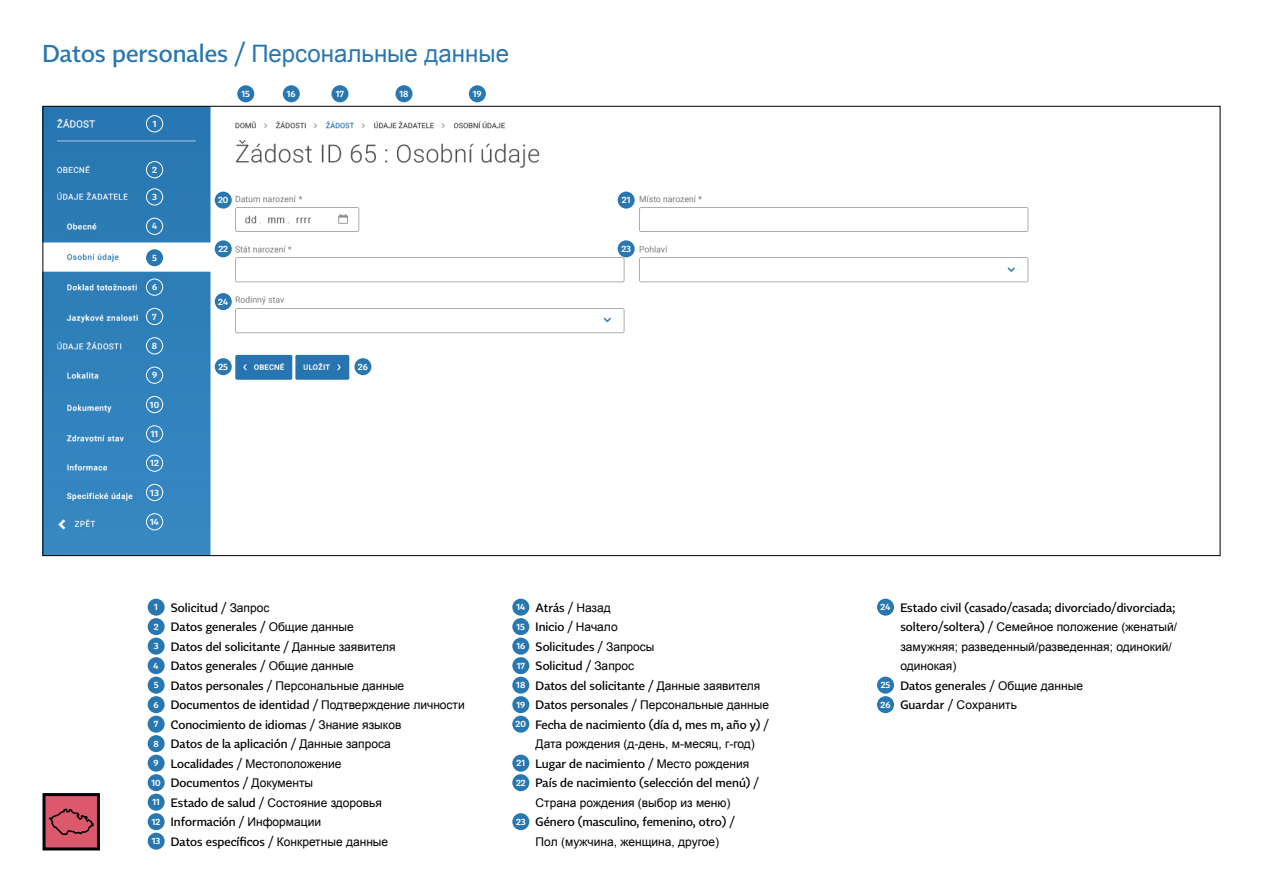
<style>
.page{position:relative;width:1263px;height:893px;background:#fff}
.page>*{position:absolute;margin:0;border:0;box-sizing:border-box;transform-origin:0 0}
.t1{font:24px "Arial";color:#2877b1}
.t2{font:500 12px/19.5px "Tabac Sans";color:#000}
.t3{font:12px/19.5px "Arial";color:#000}
.t4{font:600 9px "Tabac Sans";color:#fff}
.s1{font-family:"Tabac Sans";font-weight:500}
.s2{font-weight:600;font-size:9px;color:#fff}
.s3{font-family:"Arial";font-weight:400}
.s4{font-family:"Tabac Sans";font-weight:600;font-size:9px;color:#fff}
</style>
<div class="page">
<div style="left:148px;top:599px;width:17px;height:17px;background:#2877b1;border-radius:50%"></div>
<div style="left:148px;top:618px;width:17px;height:17px;background:#2877b1;border-radius:50%"></div>
<div style="left:148px;top:638px;width:17px;height:17px;background:#2877b1;border-radius:50%"></div>
<div style="left:148px;top:657px;width:17px;height:17px;background:#2877b1;border-radius:50%"></div>
<div style="left:148px;top:677px;width:17px;height:17px;background:#2877b1;border-radius:50%"></div>
<div style="left:148px;top:696px;width:17px;height:17px;background:#2877b1;border-radius:50%"></div>
<div style="left:148px;top:716px;width:17px;height:17px;background:#2877b1;border-radius:50%"></div>
<div style="left:148px;top:735px;width:17px;height:17px;background:#2877b1;border-radius:50%"></div>
<div style="left:148px;top:755px;width:17px;height:17px;background:#2877b1;border-radius:50%"></div>
<div style="left:148px;top:774px;width:17px;height:17px;background:#2877b1;border-radius:50%"></div>
<div style="left:148px;top:794px;width:17px;height:17px;background:#2877b1;border-radius:50%"></div>
<div style="left:148px;top:813px;width:17px;height:17px;background:#2877b1;border-radius:50%"></div>
<div style="left:148px;top:833px;width:17px;height:17px;background:#2877b1;border-radius:50%"></div>
<div style="left:512px;top:599px;width:17px;height:17px;background:#2877b1;border-radius:50%"></div>
<div style="left:512px;top:618px;width:17px;height:17px;background:#2877b1;border-radius:50%"></div>
<div style="left:512px;top:638px;width:17px;height:17px;background:#2877b1;border-radius:50%"></div>
<div style="left:512px;top:657px;width:17px;height:17px;background:#2877b1;border-radius:50%"></div>
<div style="left:512px;top:677px;width:17px;height:17px;background:#2877b1;border-radius:50%"></div>
<div style="left:512px;top:696px;width:17px;height:17px;background:#2877b1;border-radius:50%"></div>
<div style="left:512px;top:716px;width:17px;height:17px;background:#2877b1;border-radius:50%"></div>
<div style="left:512px;top:755px;width:17px;height:17px;background:#2877b1;border-radius:50%"></div>
<div style="left:512px;top:774px;width:17px;height:17px;background:#2877b1;border-radius:50%"></div>
<div style="left:512px;top:813px;width:17px;height:17px;background:#2877b1;border-radius:50%"></div>
<div style="left:877px;top:599px;width:17px;height:17px;background:#2877b1;border-radius:50%"></div>
<div style="left:877px;top:677px;width:17px;height:17px;background:#2877b1;border-radius:50%"></div>
<div style="left:877px;top:696px;width:17px;height:17px;background:#2877b1;border-radius:50%"></div>
<img style="left:45px;top:108px;width:984px;height:446px">
<div style="left:146px;top:115px;width:17px;height:17px;border:1px solid #fff;border-radius:50%"></div>
<div style="left:237px;top:85px;width:17px;height:17px;background:#2877b1;border-radius:50%"></div>
<div style="left:215px;top:192px;width:17px;height:17px;background:#2877b1;border-radius:50%"></div>
<div style="left:618px;top:192px;width:17px;height:17px;background:#2877b1;border-radius:50%"></div>
<div style="left:215px;top:240px;width:17px;height:17px;background:#2877b1;border-radius:50%"></div>
<div style="left:146px;top:249px;width:17px;height:17px;background:#2877b1;border-radius:50%"></div>
<div style="left:215px;top:293px;width:17px;height:17px;background:#2877b1;border-radius:50%"></div>
<div style="left:618px;top:240px;width:17px;height:17px;background:#2877b1;border-radius:50%"></div>
<div style="left:215px;top:358px;width:17px;height:17px;background:#2877b1;border-radius:50%"></div>
<div style="left:354px;top:358px;width:17px;height:17px;background:#2877b1;border-radius:50%"></div>
<div style="left:283px;top:85px;width:17px;height:17px;background:#2877b1;border-radius:50%"></div>
<div style="left:331px;top:85px;width:17px;height:17px;background:#2877b1;border-radius:50%"></div>
<div style="left:395px;top:85px;width:17px;height:17px;background:#2877b1;border-radius:50%"></div>
<div style="left:469px;top:85px;width:17px;height:17px;background:#2877b1;border-radius:50%"></div>
<div style="left:146px;top:161px;width:17px;height:17px;border:1px solid #fff;border-radius:50%"></div>
<div style="left:146px;top:188px;width:17px;height:17px;border:1px solid #fff;border-radius:50%"></div>
<div style="left:146px;top:218px;width:17px;height:17px;border:1px solid #fff;border-radius:50%"></div>
<div style="left:146px;top:308px;width:17px;height:17px;border:1px solid #fff;border-radius:50%"></div>
<div style="left:146px;top:279px;width:17px;height:17px;border:1px solid #fff;border-radius:50%"></div>
<div style="left:146px;top:337px;width:17px;height:17px;border:1px solid #fff;border-radius:50%"></div>
<div style="left:146px;top:367px;width:17px;height:17px;border:1px solid #fff;border-radius:50%"></div>
<div style="left:146px;top:396px;width:17px;height:17px;border:1px solid #fff;border-radius:50%"></div>
<div style="left:146px;top:425px;width:17px;height:17px;border:1px solid #fff;border-radius:50%"></div>
<div style="left:146px;top:455px;width:17px;height:17px;border:1px solid #fff;border-radius:50%"></div>
<div style="left:146px;top:484px;width:17px;height:17px;border:1px solid #fff;border-radius:50%"></div>
<div style="left:146px;top:513px;width:17px;height:17px;border:1px solid #fff;border-radius:50%"></div>
<div style="left:44px;top:794px;width:54px;height:55px;background:#dc596d"></div>
<div style="left:43px;top:793px;width:57px;height:57px;border:3px solid #000"></div>
<svg style="left:48px;top:808px;width:46px;height:28px"></svg>
<h1 class="t1" style="left:43px;top:38px;width:468px"><span class="s1">Datos personales /</span> персональные данные</h1>
<p class="t4" style="left:153px;top:118px;width:5px">1</p>
<p class="t4" style="left:152px;top:164px;width:6px">2</p>
<p class="t4" style="left:152px;top:191px;width:6px">3</p>
<p class="t4" style="left:152px;top:221px;width:7px">4</p>
<p class="t4" style="left:152px;top:252px;width:6px">5</p>
<p class="t4" style="left:152px;top:282px;width:7px">6</p>
<p class="t4" style="left:152px;top:311px;width:6px">7</p>
<p class="t4" style="left:152px;top:340px;width:7px">8</p>
<p class="t4" style="left:152px;top:370px;width:7px">9</p>
<p class="t4" style="left:150px;top:399px;width:11px">10</p>
<p class="t4" style="left:151px;top:428px;width:9px">11</p>
<p class="t4" style="left:150px;top:458px;width:10px">12</p>
<p class="t4" style="left:150px;top:487px;width:10px">13</p>
<p class="t4" style="left:150px;top:516px;width:10px">14</p>
<p class="t4" style="left:241px;top:88px;width:10px">15</p>
<p class="t4" style="left:287px;top:88px;width:10px">16</p>
<p class="t4" style="left:336px;top:88px;width:10px">17</p>
<p class="t4" style="left:399px;top:88px;width:11px">18</p>
<p class="t4" style="left:473px;top:88px;width:10px">19</p>
<p class="t4" style="left:218px;top:195px;width:12px">20</p>
<p class="t4" style="left:622px;top:195px;width:10px">21</p>
<p class="t4" style="left:218px;top:243px;width:11px">22</p>
<p class="t4" style="left:218px;top:296px;width:11px">24</p>
<p class="t4" style="left:218px;top:361px;width:11px">25</p>
<p class="t4" style="left:358px;top:361px;width:11px">26</p>
<p class="t4" style="left:621px;top:243px;width:11px">23</p>
<p class="t2" style="left:154px;top:598px;width:244px"><span class="s2">1</span> Solicitud / <span class="s3">Запрос<br></span><span class="s2">2</span> Datos generales / <span class="s3">Общие данные<br></span><span class="s2">3</span> Datos del solicitante / <span class="s3">Данные заявителя<br></span><span class="s2">4</span> Datos generales / <span class="s3">Общие данные</span></p>
<p class="t3" style="left:154px;top:676px;width:252px"><span class="s4">5</span> <span class="s1">Datos personales /</span> Персональные данные</p>
<p class="t2" style="left:153px;top:695px;width:313px"><span class="s2">6</span> Documentos de identidad / <span class="s3">Подтверждение личности<br></span><span class="s2">7</span> Conocimiento de idiomas / <span class="s3">Знание языков<br></span><span class="s2">8</span> Datos de la aplicación / <span class="s3">Данные запросa</span></p>
<p class="t3" style="left:154px;top:754px;width:189px"><span class="s4">9</span> <span class="s1">Localidades /</span> Mестоположение</p>
<p class="t2" style="left:151px;top:773px;width:163px"><span class="s2">10</span> Documentos / <span class="s3">Документы</span></p>
<p class="t3" style="left:152px;top:793px;width:231px"><span class="s4">11</span> <span class="s1">Estado de salud /</span> Cостояние здоровья</p>
<p class="t2" style="left:152px;top:812px;width:238px"><span class="s2">12</span> Información / <span class="s3">Информации<br></span><span class="s2">13</span> Datos específicos / <span class="s3">Конкретные данные</span></p>
<p class="t2" style="left:516px;top:598px;width:246px"><span class="s2">14</span> Atrás / <span class="s3">Назад<br></span><span class="s2">15</span> Inicio / <span class="s3">начало<br></span><span class="s2">16</span> Solicitudes / <span class="s3">запросы<br></span><span class="s2">17</span> Solicitud / <span class="s3">запрос<br></span><span class="s2">18</span> Datos del solicitante / <span class="s3">данные заявителя</span></p>
<p class="t3" style="left:516px;top:696px;width:254px"><span class="s4">19</span> <span class="s1">Datos personales /</span> Персональные данные</p>
<p class="t2" style="left:516px;top:715px;width:255px"><span class="s2">20</span> Fecha de nacimiento (día d, mes m, año y) /</p>
<p class="t3" style="left:536px;top:735px;width:221px">Дата рождения (д-день, м-месяц, г-год)</p>
<p class="t2" style="left:516px;top:754px;width:245px"><span class="s2">21</span> Lugar de nacimiento / <span class="s3">Mесто рождения<br></span><span class="s2">22</span> País de nacimiento (selección del menú) /</p>
<p class="t3" style="left:536px;top:793px;width:196px">Cтрана рождения (выбор из меню)</p>
<p class="t2" style="left:516px;top:812px;width:220px"><span class="s2">23</span> Género (masculino, femenino, otro) /</p>
<p class="t3" style="left:536px;top:832px;width:185px">Пол (мужчина, женщина, другое)</p>
<p class="t2" style="left:880px;top:598px;width:296px"><span class="s2">24</span> Estado civil (casado/casada; divorciado/divorciada;</p>
<p class="t3" style="left:900px;top:618px;width:278px"><span class="s1">soltero/soltera) /</span> Cемейное положение (женатый/ замужняя; разведенный/разведенная; одинокий/ одинокая)</p>
<p class="t2" style="left:881px;top:676px;width:204px"><span class="s2">25</span> Datos generales / <span class="s3">Oбщие данные</span></p>
<p class="t3" style="left:880px;top:696px;width:138px"><span class="s4">26</span> <span class="s1">Guardar /</span> Cохранить</p>
</div>
